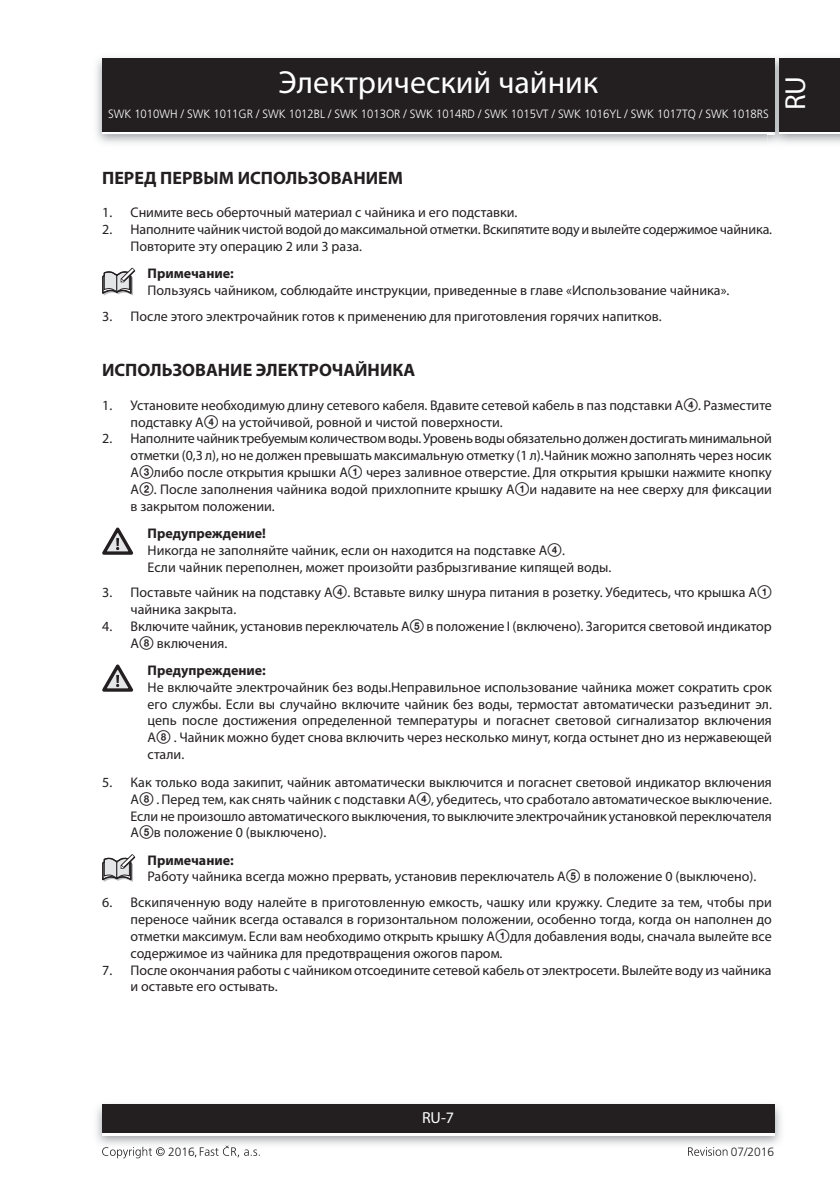
<style>
.page{position:relative;width:840px;height:1191px;background:#fff}
.page>*{position:absolute;margin:0;border:0;box-sizing:border-box;transform-origin:0 0}
.t1{font:32px "Myriad Pro";color:#fff}
.t2{font:29px "Myriad Pro";color:#fff}
.Frutiger_Bold_9{font:700 18px "Myriad Pro";color:#231f20}
.t3{font:16px "Myriad Pro";color:#fff}
.odrazka_5mm{font:14px/16.8px "Myriad Pro";color:#231f20}
.text_7{font:14px/16.8px "Myriad Pro";color:#231f20}
.Normální{font:700 14px "Myriad Pro";color:#231f20}
.Frutiger_Roman_7{font:700 14px "Myriad Pro";color:#231f20}
.t4{font:300 12px "Frutiger CE";color:#fff;scale:.94 1}
.t5{font:300 12px "Frutiger CE";color:#231f20}
.s1{font-family:"Zz 3"}
</style>
<div class="page">
<div style="left:102px;top:61px;width:672px;height:73px;background:linear-gradient(to right,#231f20,#231f20)"></div>
<div style="left:102px;top:58px;width:672px;height:73px;background:#231f20"></div>
<img style="left:96px;top:1104px;width:685px;height:41px">
<div style="left:102px;top:1107px;width:672px;height:28px;background:linear-gradient(to right,#fff,#fff)"></div>
<div style="left:102px;top:1104px;width:672px;height:28px;background:#231f20"></div>
<img style="left:767px;top:55px;width:18px;height:90px">
<svg style="left:767px;top:131px;width:7px;height:3px"></svg>
<img style="left:767px;top:58px;width:7px;height:3px">
<img style="left:767px;top:61px;width:7px;height:70px">
<div style="left:778px;top:61px;width:61px;height:73px;background:linear-gradient(to right,#231f20,#231f20)"></div>
<div style="left:778px;top:58px;width:61px;height:73px;background:#231f20"></div>
<svg style="left:102px;top:1146px;width:63px;height:12px"></svg>
<svg style="left:195px;top:1145px;width:64px;height:12px"></svg>
<svg style="left:688px;top:1147px;width:39px;height:8px"></svg>
<svg style="left:102px;top:268px;width:33px;height:27px"></svg>
<svg style="left:102px;top:527px;width:31px;height:28px"></svg>
<svg style="left:102px;top:664px;width:31px;height:27px"></svg>
<svg style="left:102px;top:854px;width:33px;height:27px"></svg>
<h1 class="t1" style="left:278px;top:62px;width:321px">Электрический чайник</h1>
<p class="t4" style="left:108px;top:107px;width:704px">SWK 1010WH / SWK 1011GR / SWK 1012BL / SWK 1013OR / SWK 1014RD / SWK 1015VT / SWK 1016YL / SWK 1017TQ / SWK 1018RS</p>
<h2 class="t2" style="left:777px;top:110px;width:36px;rotate:-90deg">RU</h2>
<p class="Frutiger_Bold_9" style="left:102px;top:166px;width:302px">ПЕРЕД ПЕРВЫМ ИСПОЛЬЗОВАНИЕМ</p>
<p class="text_7" style="left:102px;top:204px;width:416px">1. Снимите весь оберточный материал с чайника и его подставки.</p>
<p class="text_7" style="left:130px;top:221px;width:642px;text-indent:-28px">2. Наполните чайник чистой водой до максимальной отметки. Вскипятите воду и вылейте содержимое чайника.<br>Повторите эту операцию 2 или 3 раза.</p>
<p class="Frutiger_Roman_7" style="left:147px;top:264px;width:88px">Примечание:</p>
<p class="text_7" style="left:147px;top:282px;width:583px">Пользуясь чайником, соблюдайте инструкции, приведенные в главе «Использование чайника».</p>
<p class="text_7" style="left:102px;top:308px;width:560px">3. После этого электрочайник готов к применению для приготовления горячих напитков.</p>
<p class="Frutiger_Bold_9" style="left:102px;top:358px;width:314px">ИСПОЛЬЗОВАНИЕ ЭЛЕКТРОЧАЙНИКА</p>
<p class="odrazka_5mm" style="left:130px;top:396px;width:642px;text-indent:-28px">1. Установите необходимую длину сетевого кабеля. Вдавите сетевой кабель в паз подставки A<span class="s1">4</span>. Разместите подставку A<span class="s1">4</span> на устойчивой, ровной и чистой поверхности.</p>
<p class="odrazka_5mm" style="left:130px;top:430px;width:642px;text-align:justify;text-indent:-28px">2. Наполните чайник требуемым количеством воды. Уровень воды обязательно должен достигать минимальной отметки (0,3 л), но не должен превышать максимальную отметку (1 л).Чайник можно заполнять через носик A<span class="s1">3</span>либо после открытия крышки A<span class="s1">1</span> через заливное отверстие. Для открытия крышки нажмите кнопку A<span class="s1">2</span>. После заполнения чайника водой прихлопните крышку A<span class="s1">1</span>и надавите на нее сверху для фиксации в закрытом положении.</p>
<p class="Normální" style="left:147px;top:524px;width:120px">Предупреждение!</p>
<p class="text_7" style="left:147px;top:541px;width:418px">Никогда не заполняйте чайник, если он находится на подставке A<span class="s1">4</span>.</p>
<p class="text_7" style="left:147px;top:558px;width:465px">Если чайник переполнен, может произойти разбрызгивание кипящей воды.</p>
<p class="odrazka_5mm" style="left:130px;top:584px;width:642px;text-indent:-28px">3. Поставьте чайник на подставку A<span class="s1">4</span>. Вставьте вилку шнура питания в розетку. Убедитесь, что крышка A<span class="s1">1 </span>чайника закрыта.</p>
<p class="odrazka_5mm" style="left:130px;top:617px;width:642px;text-indent:-28px">4. Включите чайник, установив переключатель A<span class="s1">5</span> в положение I (включено). Загорится световой индикатор<br>A<span class="s1">8</span> включения.</p>
<p class="Normální" style="left:147px;top:661px;width:120px">Предупреждение:</p>
<p class="text_7" style="left:147px;top:678px;width:625px;text-align:justify">Не включайте электрочайник без воды.Неправильное использование чайника может сократить срок его службы. Если вы случайно включите чайник без воды, термостат автоматически разъединит эл. цепь после достижения определенной температуры и погаснет световой сигнализатор включения A<span class="s1">8</span> . Чайник можно будет снова включить через несколько минут, когда остынет дно из нержавеющей стали.</p>
<p class="odrazka_5mm" style="left:130px;top:773px;width:642px;text-align:justify;text-indent:-28px">5. Как только вода закипит, чайник автоматически выключится и погаснет световой индикатор включения A<span class="s1">8</span> . Перед тем, как снять чайник с подставки A<span class="s1">4</span>, убедитесь, что сработало автоматическое выключение.<br>Если не произошло автоматического выключения, то выключите электрочайник установкой переключателя A<span class="s1">5</span>в положение 0 (выключено).</p>
<p class="Frutiger_Roman_7" style="left:147px;top:850px;width:88px">Примечание:</p>
<p class="text_7" style="left:147px;top:868px;width:610px">Работу чайника всегда можно прервать, установив переключатель A<span class="s1">5</span> в положение 0 (выключено).</p>
<p class="odrazka_5mm" style="left:130px;top:894px;width:642px;text-align:justify;text-indent:-28px">6. Вскипяченную воду налейте в приготовленную емкость, чашку или кружку. Следите за тем, чтобы при переносе чайник всегда оставался в горизонтальном положении, особенно тогда, когда он наполнен до отметки максимум. Если вам необходимо открыть крышку A<span class="s1">1</span>для добавления воды, сначала вылейте все содержимое из чайника для предотвращения ожогов паром.</p>
<p class="odrazka_5mm" style="left:130px;top:961px;width:642px;text-indent:-28px">7. После окончания работы с чайником отсоедините сетевой кабель от электросети. Вылейте воду из чайника и оставьте его остывать.</p>
<p class="t3" style="left:422px;top:1108px;width:34px">RU-7</p>
<p class="t5" style="left:168px;top:1144px;width:28px">2016</p>
<p class="t5" style="left:730px;top:1144px;width:45px">07/2016</p>
</div>
